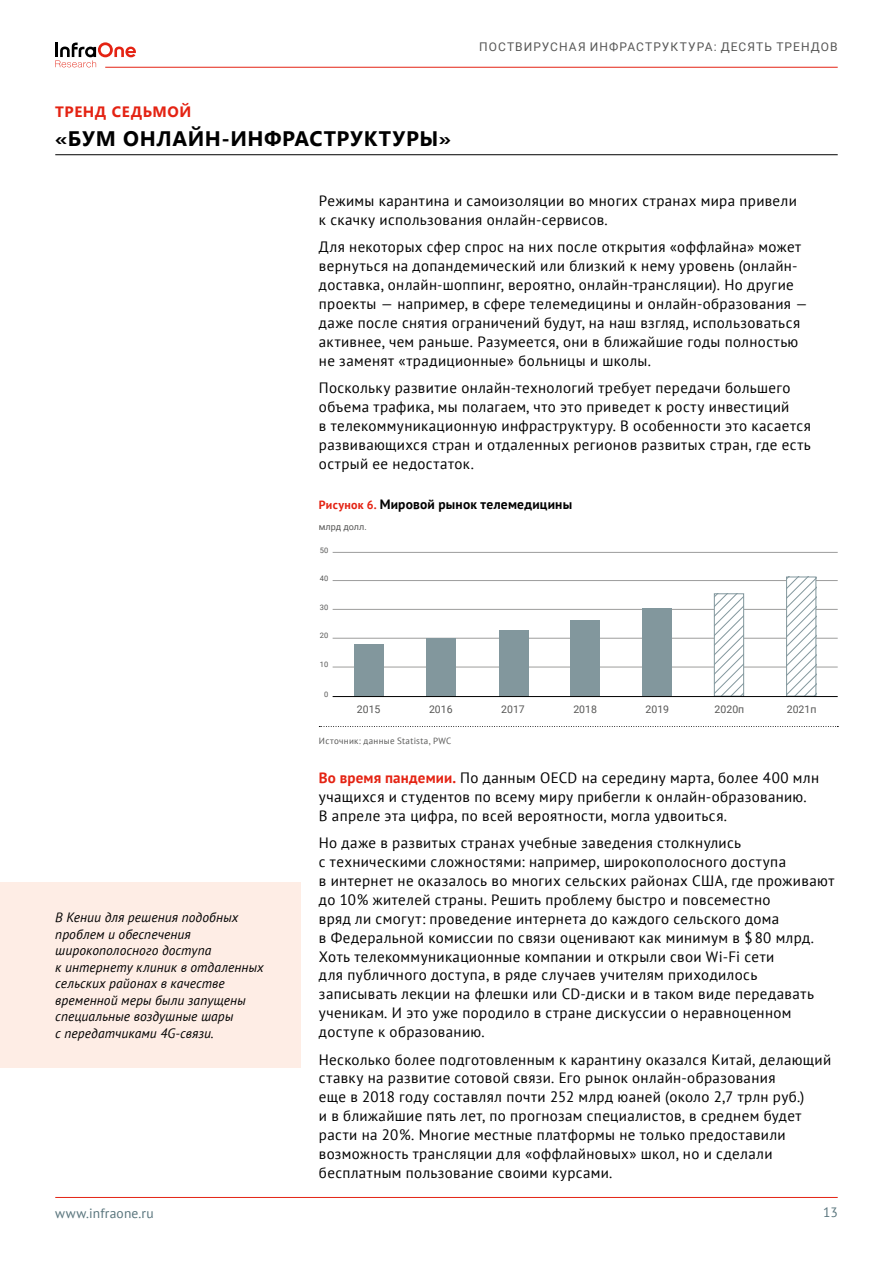
<style>
.page{position:relative;width:893px;height:1263px;background:#fff}
.page>*{position:absolute;margin:0;border:0;box-sizing:border-box;transform-origin:0 0}
.t1{font:700 21px "Segoe UI";letter-spacing:.03em;color:#000}
.t2{font:15px/18.9px "PT Sans";letter-spacing:.025em;color:#000}
.t3{font:700 15px "Segoe UI";letter-spacing:.035em;color:#e42313}
.t4{font:italic 13.5px/16.5px "PT Sans";letter-spacing:.005em;color:#000}
.t5{font:700 13.5px "PT Sans";letter-spacing:.015em;color:#000}
.t6{font:13.5px "PT Sans";letter-spacing:.01em;color:#58747c}
.t7{font:12px "Roboto";letter-spacing:.09em;color:#575756}
.t8{font:10.5px "Roboto";color:#575756}
.t9{font:9px "PT Sans";letter-spacing:.035em;color:#575756}
.t10{font:9px "Roboto";color:#575756}
.t11{font:7.5px "Roboto";color:#575756}
.s1{font-size:12px;color:#e42313}
.s2{font-weight:700;color:#e42313}
</style>
<div class="page">
<svg style="left:55px;top:42px;width:81px;height:25px"></svg>
<hr style="left:55px;top:154px;width:783px;height:1px;background:#000">
<div style="left:0;top:882px;width:301px;height:185px;background:#feede5"></div>
<svg style="left:319px;top:726px;width:519px;height:1px"></svg>
<hr style="left:333px;top:552px;width:505px;height:1px;background:#9d9d9c">
<hr style="left:333px;top:580px;width:505px;height:1px;background:#9d9d9c">
<hr style="left:333px;top:609px;width:505px;height:1px;background:#9d9d9c">
<hr style="left:333px;top:638px;width:505px;height:1px;background:#9d9d9c">
<hr style="left:333px;top:667px;width:505px;height:1px;background:#9d9d9c">
<svg style="left:788px;top:579px;width:26px;height:115px"></svg>
<div style="left:786px;top:577px;width:30px;height:119px;border:1px solid #82979d"></div>
<svg style="left:716px;top:595px;width:26px;height:99px"></svg>
<div style="left:714px;top:593px;width:30px;height:103px;border:1px solid #82979d"></div>
<div style="left:642px;top:608px;width:30px;height:88px;background:#82979d"></div>
<div style="left:570px;top:620px;width:30px;height:76px;background:#82979d"></div>
<div style="left:499px;top:630px;width:29px;height:66px;background:#82979d"></div>
<div style="left:426px;top:638px;width:30px;height:58px;background:#82979d"></div>
<div style="left:354px;top:644px;width:30px;height:52px;background:#82979d"></div>
<hr style="left:333px;top:696px;width:505px;height:1px;background:#000">
<hr style="left:55px;top:1197px;width:783px;height:1px;background:#e42313">
<hr style="left:105px;top:67px;width:733px;height:1px;background:#e42313">
<p class="t3" style="left:55px;top:101px;width:137px">ТРЕНД СЕДЬМОЙ</p>
<h1 class="t1" style="left:55px;top:123px;width:397px">«БУМ ОНЛАЙН-ИНФРАСТРУКТУРЫ»</h1>
<p class="t7" style="left:479px;top:39px;width:360px">ПОСТВИРУСНАЯ ИНФРАСТРУКТУРА: ДЕСЯТЬ ТРЕНДОВ</p>
<p class="t2" style="left:319px;top:191px;width:479px">Режимы карантина и самоизоляции во многих странах мира привели к скачку использования онлайн-сервисов.</p>
<p class="t2" style="left:319px;top:237px;width:490px">Для некоторых сфер спрос на них после открытия «оффлайна» может вернуться на допандемический или близкий к нему уровень (онлайн&shy;доставка, онлайн-шоппинг, вероятно, онлайн-трансляции). Но другие проекты — например, в сфере телемедицины и онлайн-образования — даже после снятия ограничений будут, на наш взгляд, использоваться активнее, чем раньше. Разумеется, они в ближайшие годы полностью не заменят «традиционные» больницы и школы.</p>
<p class="t2" style="left:319px;top:378px;width:494px">Поскольку развитие онлайн-технологий требует передачи большего объема трафика, мы полагаем, что это приведет к росту инвестиций<br>в телекоммуникационную инфраструктуру. В особенности это касается развивающихся стран и отдаленных регионов развитых стран, где есть острый ее недостаток.</p>
<p class="t5" style="left:319px;top:495px;width:255px"><span class="s1">Рисунок 6.</span> Мировой рынок телемедицины</p>
<p class="t10" style="left:319px;top:520px;width:49px">млрд долл.</p>
<p class="t11" style="left:320px;top:545px;width:10px">50</p>
<p class="t11" style="left:320px;top:573px;width:10px">40</p>
<p class="t11" style="left:320px;top:602px;width:10px">30</p>
<p class="t11" style="left:320px;top:630px;width:10px">20</p>
<p class="t11" style="left:320px;top:659px;width:10px">10</p>
<p class="t4" style="left:55px;top:909px;width:210px">В Кении для решения подобных проблем и обеспечения широкополосного доступа<br>к интернету клиник в отдаленных сельских районах в качестве временной меры были запущены специальные воздушные шары<br>с передатчиками 4G-связи.</p>
<p class="t11" style="left:324px;top:689px;width:6px">0</p>
<p class="t8" style="left:357px;top:702px;width:25px">2015</p>
<p class="t8" style="left:429px;top:702px;width:25px">2016</p>
<p class="t8" style="left:501px;top:702px;width:25px">2017</p>
<p class="t8" style="left:573px;top:702px;width:25px">2018</p>
<p class="t8" style="left:645px;top:702px;width:25px">2019</p>
<p class="t8" style="left:715px;top:702px;width:31px">2020п</p>
<p class="t8" style="left:787px;top:702px;width:31px">2021п</p>
<p class="t9" style="left:319px;top:735px;width:134px">Источник: данные Statista, PWC</p>
<p class="t2" style="left:319px;top:768px;width:502px"><span class="s2">Во время пандемии.</span> По данным OECD на середину марта, более 400 млн учащихся и студентов по всему миру прибегли к онлайн-образованию.<br>В апреле эта цифра, по всей вероятности, могла удвоиться.</p>
<p class="t2" style="left:319px;top:833px;width:517px">Но даже в развитых странах учебные заведения столкнулись<br>с техническими сложностями: например, широкополосного доступа<br>в интернет не оказалось во многих сельских районах США, где проживают до 10% жителей страны. Решить проблему быстро и повсеместно<br>вряд ли смогут: проведение интернета до каждого сельского дома<br>в Федеральной комиссии по связи оценивают как минимум в $ 80 млрд.<br>Хоть телекоммуникационные компании и открыли свои Wi-Fi сети<br>для публичного доступа, в ряде случаев учителям приходилось записывать лекции на флешки или CD-диски и в таком виде передавать ученикам. И это уже породило в стране дискуссии о неравноценном доступе к образованию.</p>
<p class="t2" style="left:319px;top:1049px;width:514px">Несколько более подготовленным к карантину оказался Китай, делающий ставку на развитие сотовой связи. Его рынок онлайн-образования<br>еще в 2018 году составлял почти 252 млрд юаней (около 2,7 трлн руб.)<br>и в ближайшие пять лет, по прогнозам специалистов, в среднем будет расти на 20%. Многие местные платформы не только предоставили возможность трансляции для «оффлайновых» школ, но и сделали бесплатным пользование своими курсами.</p>
<p class="t6" style="left:55px;top:1204px;width:100px">www.infraone.ru</p>
<p class="t6" style="left:823px;top:1203px;width:16px">13</p>
</div>
